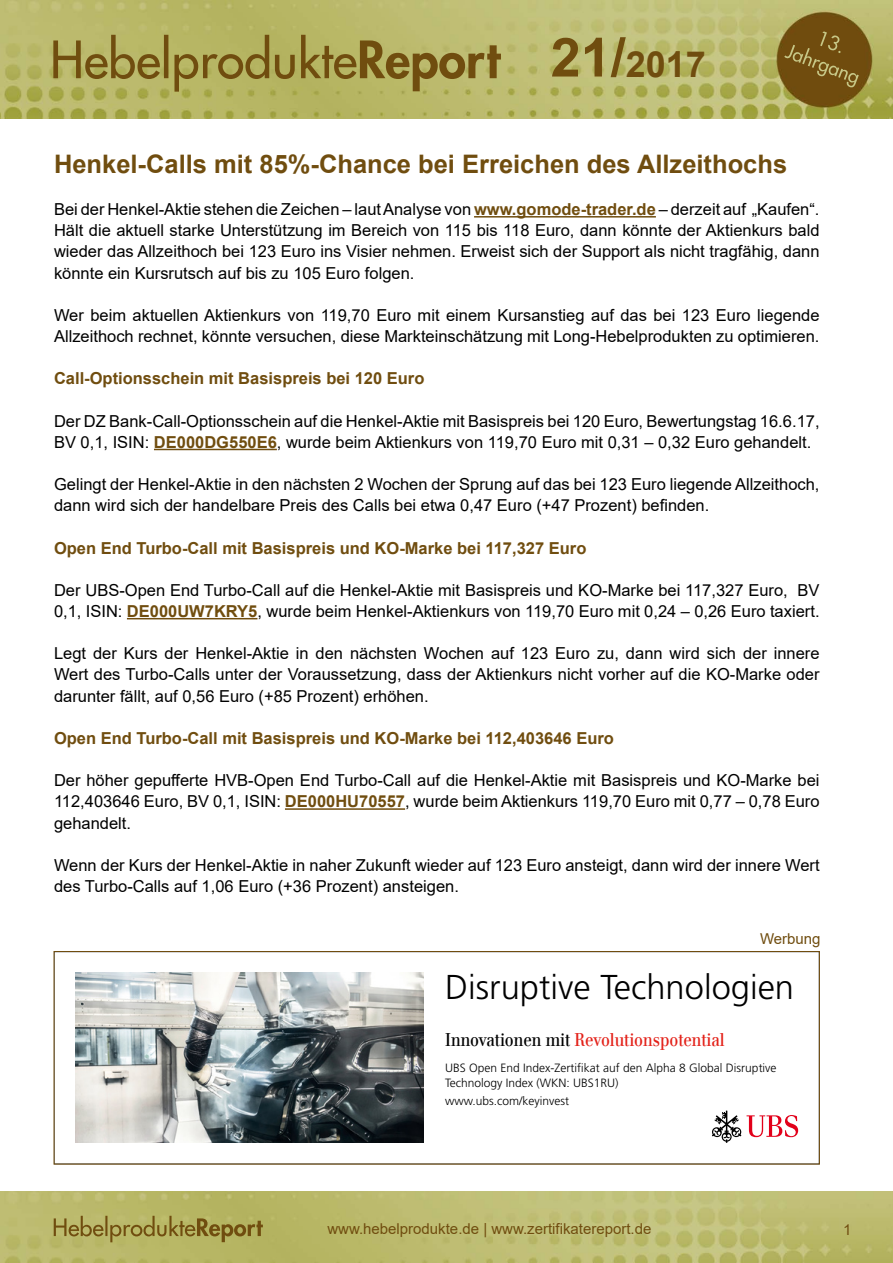
<style>
.page{position:relative;width:893px;height:1263px;background:#fff}
.page>*{position:absolute;margin:0;border:0;box-sizing:border-box;transform-origin:0 0}
.t1{font:700 36px "Arial";color:#704d0f}
.t2{font:300 34.5px "Frutiger LT Std";color:#000}
.t3{font:700 25.5px "Arial";color:#704d0f}
.t4{font:18px "UBS Headline";color:#e32119}
.t5{font:16.5px/21.1px "Arial";color:#000}
.t6{font:700 16.5px "Arial";color:#704d0f}
.t7{font:15px "Arial";color:#704d0f}
.t8{font:300 12px/14.4px "Frutiger LT Std";color:#000}
.s1{font-size:54px}
.s2{font-weight:700;color:#704d0f}
.s3{color:#000}
</style>
<div class="page">
<img style="left:0;top:1192px;width:893px;height:71px">
<img style="left:0;top:0;width:893px;height:119px">
<hr style="left:474px;top:216px;width:182px;height:2px;background:#704d0f">
<hr style="left:154px;top:449px;width:123px;height:1px;background:#704d0f">
<hr style="left:127px;top:618px;width:130px;height:1px;background:#704d0f">
<hr style="left:285px;top:808px;width:120px;height:2px;background:#704d0f">
<img style="left:75px;top:973px;width:349px;height:170px">
<svg style="left:712px;top:1110px;width:86px;height:33px"></svg>
<div style="left:54px;top:951px;width:766px;height:213px;border:1px solid #704d0f"></div>
<h1 class="t1" style="left:551px;top:39px;width:157px"><span class="s1">21/</span>2017</h1>
<h3 class="t3" style="left:54px;top:146px;width:735px">Henkel-Calls mit 85%-Chance bei Erreichen des Allzeithochs</h3>
<p class="t5" style="left:54px;top:199px;width:767px;text-align:justify">Bei der Henkel-Aktie stehen die Zeichen – laut Analyse von <span class="s2">www.gomode-trader.de</span> – derzeit auf „Kaufen“.<br>Hält die aktuell starke Unterstützung im Bereich von 115 bis 118 Euro, dann könnte der Aktienkurs bald wieder das Allzeithoch bei 123 Euro ins Visier nehmen. Erweist sich der Support als nicht tragfähig, dann könnte ein Kursrutsch auf bis zu 105 Euro folgen.</p>
<p class="t5" style="left:54px;top:304px;width:767px">Wer beim aktuellen Aktienkurs von 119,70 Euro mit einem Kursanstieg auf das bei 123 Euro liegende<br>Allzeithoch rechnet, könnte versuchen, diese Markteinschätzung mit Long-Hebelprodukten zu optimieren.</p>
<p class="t6" style="left:54px;top:367px;width:372px">Call-Optionsschein mit Basispreis bei 120 Euro</p>
<p class="t5" style="left:54px;top:410px;width:767px">Der DZ Bank-Call-Optionsschein auf die Henkel-Aktie mit Basispreis bei 120 Euro, Bewertungstag 16.6.17,<br>BV 0,1, ISIN: <span class="s2">DE000DG550E6</span>, wurde beim Aktienkurs von 119,70 Euro mit 0,31 – 0,32 Euro gehandelt.</p>
<p class="t5" style="left:54px;top:474px;width:767px">Gelingt der Henkel-Aktie in den nächsten 2 Wochen der Sprung auf das bei 123 Euro liegende Allzeithoch, dann wird sich der handelbare Preis des Calls bei etwa 0,47 Euro (+47 Prozent) befinden.</p>
<p class="t6" style="left:54px;top:536px;width:534px">Open End Turbo-Call mit Basispreis und KO-Marke bei 117,327 Euro</p>
<p class="t5" style="left:54px;top:579px;width:767px">Der UBS-Open End Turbo-Call auf die Henkel-Aktie mit Basispreis und KO-Marke bei 117,327 Euro, BV<br>0,1, ISIN: <span class="s2">DE000UW7KRY5</span>, wurde beim Henkel-Aktienkurs von 119,70 Euro mit 0,24 – 0,26 Euro taxiert.</p>
<p class="t5" style="left:54px;top:643px;width:767px;text-align:justify">Legt der Kurs der Henkel-Aktie in den nächsten Wochen auf 123 Euro zu, dann wird sich der innere Wert des Turbo-Calls unter der Voraussetzung, dass der Aktienkurs nicht vorher auf die KO-Marke oder darunter fällt, auf 0,56 Euro (+85 Prozent) erhöhen.</p>
<p class="t6" style="left:54px;top:726px;width:561px">Open End Turbo-Call mit Basispreis und KO-Marke bei 112,403646 Euro</p>
<p class="t5" style="left:54px;top:770px;width:767px;text-align:justify">Der höher gepufferte HVB-Open End Turbo-Call auf die Henkel-Aktie mit Basispreis und KO-Marke bei 112,403646 Euro, BV 0,1, ISIN: <span class="s2">DE000HU70557</span>, wurde beim Aktienkurs 119,70 Euro mit 0,77 – 0,78 Euro gehandelt.</p>
<p class="t5" style="left:54px;top:854px;width:767px">Wenn der Kurs der Henkel-Aktie in naher Zukunft wieder auf 123 Euro ansteigt, dann wird der innere Wert des Turbo-Calls auf 1,06 Euro (+36 Prozent) ansteigen.</p>
<p class="t7" style="left:760px;top:929px;width:62px">Werbung</p>
<h2 class="t2" style="left:445px;top:967px;width:350px">Disruptive Technologien</h2>
<p class="t4" style="left:445px;top:1029px;width:281px"><span class="s3">Innovationen mit</span> Revolutionspotential</p>
<p class="t8" style="left:445px;top:1061px;width:333px">UBS Open End Index-Zertifikat auf den Alpha 8 Global Disruptive<br>Technology Index (WKN: UBS1RU)</p>
<p class="t8" style="left:445px;top:1093px;width:126px">www.ubs.com/keyinvest</p>
<p class="t7" style="left:327px;top:1218px;width:326px">www.hebelprodukte.de | www.zertifikatereport.de</p>
<p class="t7" style="left:843px;top:1219px;width:10px">1</p>
</div>
